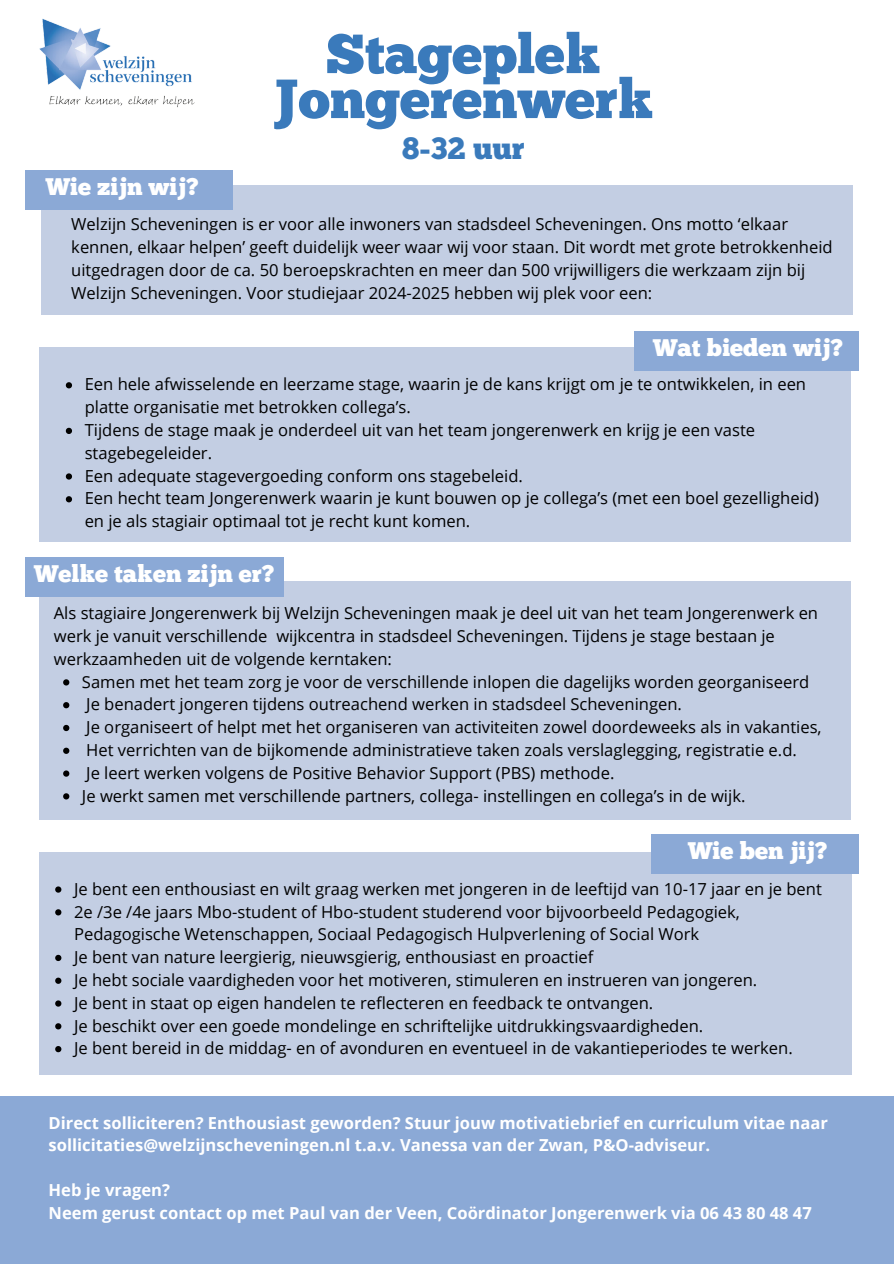
<style>
.page{position:relative;width:894px;height:1264px;background:#fff}
.page>*{position:absolute;margin:0;border:0;box-sizing:border-box;transform-origin:0 0}
.t1{font:55.05px/45px "Chunk Five";letter-spacing:-.005em;color:#3a7abb;text-align:center}
.t2{font:30.75px "Chunk Five";color:#3a7abb}
.t3{font:24px "Chunk Five";color:#fff}
.t4{font:16.5px/22.8px "Open Sans";color:#000}
.t5{font:700 16.5px/22.5px "Open Sans";color:#fff}
</style>
<div class="page">
<img style="left:39px;top:18px;width:156px;height:90px">
<div style="left:0;top:1096px;width:893px;height:167px;background:#8ba9d6"></div>
<div style="left:40px;top:852px;width:811px;height:222px;background:#c3cee3"></div>
<svg style="left:55px;top:886px;width:6px;height:6px"></svg>
<svg style="left:55px;top:909px;width:6px;height:6px"></svg>
<svg style="left:55px;top:954px;width:6px;height:7px"></svg>
<svg style="left:55px;top:977px;width:6px;height:6px"></svg>
<svg style="left:55px;top:1000px;width:6px;height:6px"></svg>
<svg style="left:55px;top:1023px;width:6px;height:6px"></svg>
<svg style="left:55px;top:1046px;width:6px;height:6px"></svg>
<div style="left:41px;top:185px;width:811px;height:130px;background:#c3cee3"></div>
<div style="left:40px;top:581px;width:810px;height:238px;background:#c3cee3"></div>
<svg style="left:63px;top:679px;width:6px;height:6px"></svg>
<svg style="left:63px;top:702px;width:6px;height:6px"></svg>
<svg style="left:63px;top:725px;width:6px;height:6px"></svg>
<svg style="left:63px;top:747px;width:6px;height:7px"></svg>
<svg style="left:63px;top:770px;width:6px;height:6px"></svg>
<svg style="left:63px;top:793px;width:6px;height:6px"></svg>
<div style="left:40px;top:348px;width:810px;height:194px;background:#c3cee3"></div>
<svg style="left:66px;top:382px;width:6px;height:6px"></svg>
<svg style="left:66px;top:428px;width:6px;height:6px"></svg>
<svg style="left:66px;top:473px;width:6px;height:6px"></svg>
<svg style="left:66px;top:496px;width:6px;height:6px"></svg>
<div style="left:25px;top:170px;width:207px;height:40px;background:#8ba9d6"></div>
<div style="left:634px;top:331px;width:224px;height:40px;background:#8ba9d6"></div>
<div style="left:25px;top:557px;width:258px;height:39px;background:#8ba9d6"></div>
<div style="left:651px;top:834px;width:207px;height:40px;background:#8ba9d6"></div>
<p class="t1" style="left:273px;top:37px;width:381px">Stageplek<br>Jongerenwerk</p>
<p class="t3" style="left:46px;top:177px;width:154px">Wie zijn wij?</p>
<p class="t2" style="left:402px;top:136px;width:124px">8-32 uur</p>
<p class="t4" style="left:71px;top:212px;width:762px">Welzijn Scheveningen is er voor alle inwoners van stadsdeel Scheveningen. Ons motto ‘elkaar kennen, elkaar helpen’ geeft duidelijk weer waar wij voor staan. Dit wordt met grote betrokkenheid uitgedragen door de ca. 50 beroepskrachten en meer dan 500 vrijwilligers die werkzaam zijn bij Welzijn Scheveningen. Voor studiejaar 2024-2025 hebben wij plek voor een:</p>
<p class="t3" style="left:653px;top:338px;width:191px">Wat bieden wij?</p>
<p class="t4" style="left:85px;top:372px;width:722px">Een hele afwisselende en leerzame stage, waarin je de kans krijgt om je te ontwikkelen, in een platte organisatie met betrokken collega’s.</p>
<p class="t4" style="left:85px;top:418px;width:671px">Tijdens de stage maak je onderdeel uit van het team jongerenwerk en krijg je een vaste stagebegeleider.</p>
<h3 class="t4" style="left:85px;top:464px;width:439px">Een adequate stagevergoeding conform ons stagebeleid.</h3>
<p class="t4" style="left:85px;top:486px;width:735px">Een hecht team Jongerenwerk waarin je kunt bouwen op je collega’s (met een boel gezelligheid) en je als stagiair optimaal tot je recht kunt komen.</p>
<h4 class="t3" style="left:34px;top:564px;width:242px">Welke taken zijn er?</h4>
<p class="t4" style="left:54px;top:601px;width:765px">Als stagiaire Jongerenwerk bij Welzijn Scheveningen maak je deel uit van het team Jongerenwerk en werk je vanuit verschillende wijkcentra in stadsdeel Scheveningen. Tijdens je stage bestaan je werkzaamheden uit de volgende kerntaken:</p>
<h3 class="t4" style="left:82px;top:669px;width:728px">Samen met het team zorg je voor de verschillende inlopen die dagelijks worden georganiseerd</h3>
<p class="t4" style="left:86px;top:692px;width:597px">Je benadert jongeren tijdens outreachend werken in stadsdeel Scheveningen.</p>
<p class="t4" style="left:86px;top:715px;width:736px">Je organiseert of helpt met het organiseren van activiteiten zowel doordeweeks als in vakanties,</p>
<p class="t4" style="left:86px;top:738px;width:711px">Het verrichten van de bijkomende administratieve taken zoals verslaglegging, registratie e.d.</p>
<p class="t4" style="left:86px;top:761px;width:529px">Je leert werken volgens de Positive Behavior Support (PBS) methode.</p>
<p class="t4" style="left:82px;top:783px;width:664px">Je werkt samen met verschillende partners, collega- instellingen en collega’s in de wijk.</p>
<h4 class="t3" style="left:688px;top:841px;width:141px">Wie ben jij?</h4>
<h1 class="t4" style="left:74px;top:877px;width:749px">Je bent een enthousiast en wilt graag werken met jongeren in de leeftijd van 10-17 jaar en je bent</h1>
<h2 class="t4" style="left:74px;top:899px;width:667px">2e /3e /4e jaars Mbo-student of Hbo-student studerend voor bijvoorbeeld Pedagogiek,<br>Pedagogische Wetenschappen, Sociaal Pedagogisch Hulpverlening of Social Work</h2>
<h3 class="t4" style="left:74px;top:945px;width:520px">Je bent van nature leergierig, nieuwsgierig, enthousiast en proactief</h3>
<p class="t4" style="left:74px;top:968px;width:684px">Je hebt sociale vaardigheden voor het motiveren, stimuleren en instrueren van jongeren.</p>
<h3 class="t4" style="left:74px;top:990px;width:580px">Je bent in staat op eigen handelen te reflecteren en feedback te ontvangen.</h3>
<p class="t4" style="left:74px;top:1013px;width:630px">Je beschikt over een goede mondelinge en schriftelijke uitdrukkingsvaardigheden.</p>
<p class="t4" style="left:74px;top:1036px;width:720px">Je bent bereid in de middag- en of avonduren en eventueel in de vakantieperiodes te werken.</p>
<p class="t5" style="left:49px;top:1110px;width:780px">Direct solliciteren? Enthousiast geworden? Stuur jouw motivatiebrief en curriculum vitae naar sollicitaties@welzijnscheveningen.nl t.a.v. Vanessa van der Zwan, P&amp;O-adviseur.</p>
<p class="t5" style="left:49px;top:1178px;width:764px">Heb je vragen?<br>Neem gerust contact op met Paul van der Veen, Coördinator Jongerenwerk via 06 43 80 48 47</p>
</div>
